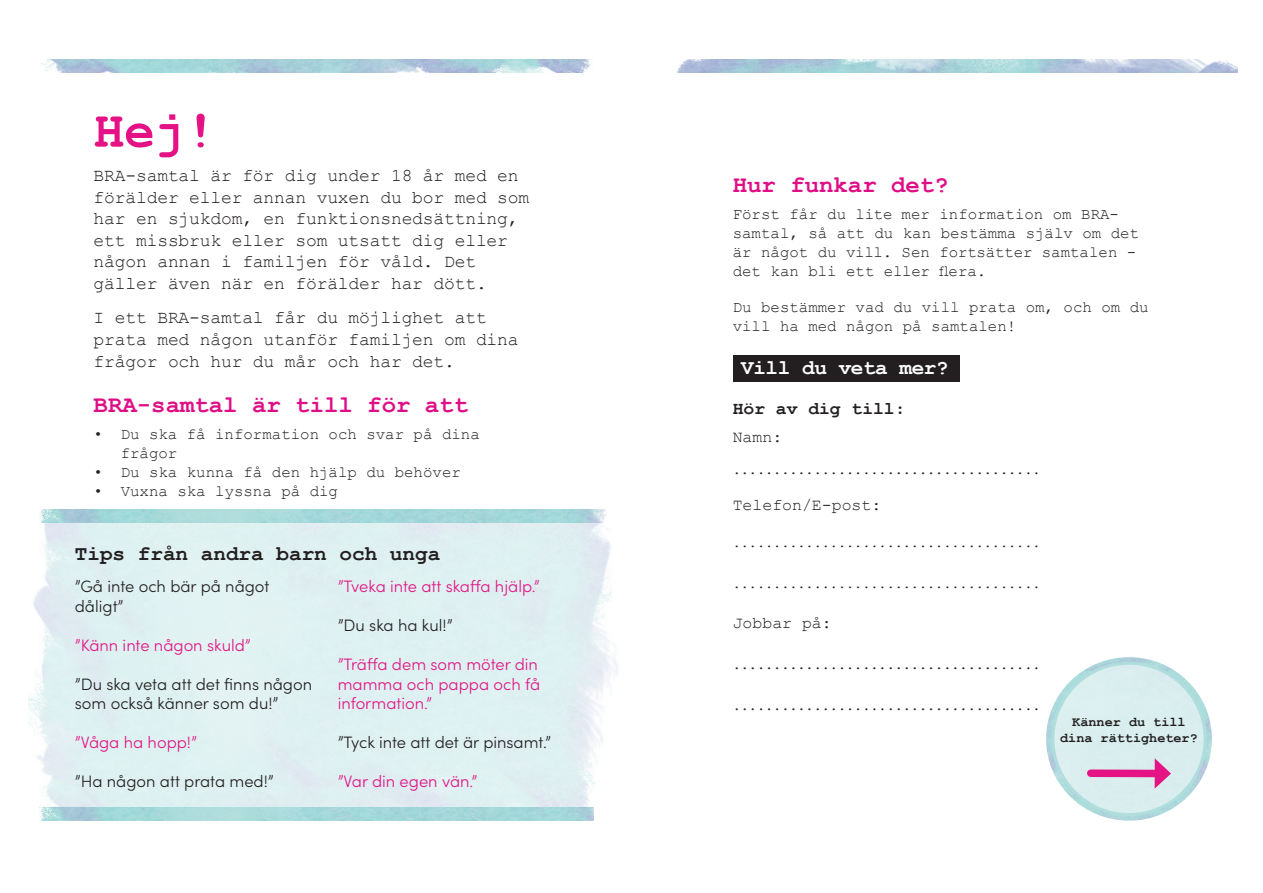
<style>
.page{position:relative;width:1263px;height:893px;background:#fff}
.page>*{position:absolute;margin:0;border:0;box-sizing:border-box;transform-origin:0 0}
.Rubrik_1{font:700 51px "Courier New";color:#e51285}
.Rubrik_1-2{font:700 24px "Courier New";color:#df0e86}
.Rubrik_1-3{font:700 21px "Courier New";color:#231f20}
.Rubrik_1-4{font:700 21px "Courier New";letter-spacing:-.02em;color:#fff}
.Brödtext{font:18px/21.6px "Courier New";letter-spacing:-.01em;color:#231f20}
.t1{font:700 18px "Courier New";color:#231f20}
.t2{font:300 16.5px/19.5px "Sofia Pro";color:#231f20}
.t3{font:300 16.5px/19.5px "Sofia Pro";color:#e11585}
.t4{font:16.5px "Courier New";color:#231f20}
.Brödtext-2{font:15.75px/18.9px "Courier New";color:#231f20}
.Rubrik_1-5{font:15.75px/18.9px "Courier New";color:#231f20}
.t5{font:700 13.5px/16.2px "Courier New";color:#231f20;text-align:center}
.t6{font:13.5px "Courier New";color:#231f20}
</style>
<div class="page">
<img style="left:39px;top:510px;width:565px;height:12px">
<img style="left:42px;top:60px;width:548px;height:12px">
<img style="left:677px;top:60px;width:561px;height:12px">
<img style="left:39px;top:808px;width:555px;height:13px">
<div style="left:733px;top:355px;width:227px;height:27px;background:#231f20"></div>
<img style="left:1046px;top:657px;width:166px;height:164px">
<img style="left:1053px;top:663px;width:152px;height:152px">
<div style="left:1051px;top:662px;width:155px;height:154px;border:3px solid #b1dfde;border-radius:50%"></div>
<div style="left:1091px;top:769px;width:70px;height:8px;background:#e51485"></div>
<svg style="left:1155px;top:758px;width:16px;height:31px"></svg>
<p class="Rubrik_1" style="left:94px;top:99px;width:124px">Hej!</p>
<p class="Brödtext" style="left:94px;top:164px;width:437px">BRA-samtal är för dig under 18 år med en förälder eller annan vuxen du bor med som har en sjukdom, en funktionsnedsättning, ett missbruk eller som utsatt dig eller någon annan i familjen för våld. Det gäller även när en förälder har dött.</p>
<p class="Brödtext" style="left:94px;top:306px;width:426px">I ett BRA-samtal får du möjlighet att prata med någon utanför familjen om dina frågor och hur du mår och har det.</p>
<p class="Rubrik_1-2" style="left:94px;top:389px;width:376px">BRA-samtal är till för att</p>
<p class="Brödtext-2" style="left:121px;top:424px;width:361px;text-indent:-27px">• Du ska få information och svar på dina frågor</p>
<p class="Brödtext-2" style="left:94px;top:462px;width:369px">• Du ska kunna få den hjälp du behöver</p>
<p class="Brödtext-2" style="left:94px;top:481px;width:246px">• Vuxna ska lyssna på dig</p>
<p class="Rubrik_1-3" style="left:75px;top:541px;width:367px">Tips från andra barn och unga</p>
<p class="t2" style="left:75px;top:576px;width:196px">”Gå inte och bär på något dåligt”</p>
<p class="t3" style="left:75px;top:634px;width:177px">”Känn inte någon skuld”</p>
<p class="t2" style="left:75px;top:673px;width:239px">”Du ska veta att det finns någon</p>
<p class="t2" style="left:75px;top:693px;width:205px">som också känner som du!”</p>
<p class="t3" style="left:75px;top:732px;width:124px">”Våga ha hopp!”</p>
<p class="t2" style="left:75px;top:771px;width:200px">”Ha någon att prata med!”</p>
<p class="t3" style="left:338px;top:576px;width:204px">”Tveka inte att skaffa hjälp.”</p>
<p class="t2" style="left:338px;top:615px;width:116px">”Du ska ha kul!”</p>
<p class="t3" style="left:338px;top:654px;width:204px">”Träffa dem som möter din mamma och pappa och få information.”</p>
<p class="t2" style="left:338px;top:732px;width:215px">”Tyck inte att det är pinsamt.”</p>
<p class="t3" style="left:338px;top:771px;width:141px">”Var din egen vän.”</p>
<p class="Rubrik_1-2" style="left:733px;top:169px;width:217px">Hur funkar det?</p>
<p class="Brödtext-2" style="left:733px;top:204px;width:408px">Först får du lite mer information om BRA&shy;samtal, så att du kan bestämma själv om det är något du vill. Sen fortsätter samtalen - det kan bli ett eller flera.</p>
<p class="Rubrik_1-5" style="left:733px;top:297px;width:417px">Du bestämmer vad du vill prata om, och om du vill ha med någon på samtalen!</p>
<p class="Rubrik_1-4" style="left:741px;top:355px;width:209px">Vill du veta mer?</p>
<p class="t1" style="left:733px;top:397px;width:174px">Hör av dig till:</p>
<p class="t4" style="left:733px;top:426px;width:51px">Namn:</p>
<p class="t5" style="left:733px;top:461px;width:309px">......................................</p>
<p class="t4" style="left:733px;top:495px;width:150px">Telefon/E-post:</p>
<p class="t6" style="left:733px;top:534px;width:309px">......................................</p>
<p class="t6" style="left:733px;top:575px;width:309px">......................................</p>
<p class="t4" style="left:733px;top:613px;width:100px">Jobbar på:</p>
<p class="t5" style="left:733px;top:656px;width:309px">......................................</p>
<p class="t5" style="left:733px;top:697px;width:309px">......................................</p>
<p class="t5" style="left:1060px;top:713px;width:139px">Känner du till dina rättigheter?</p>
</div>
